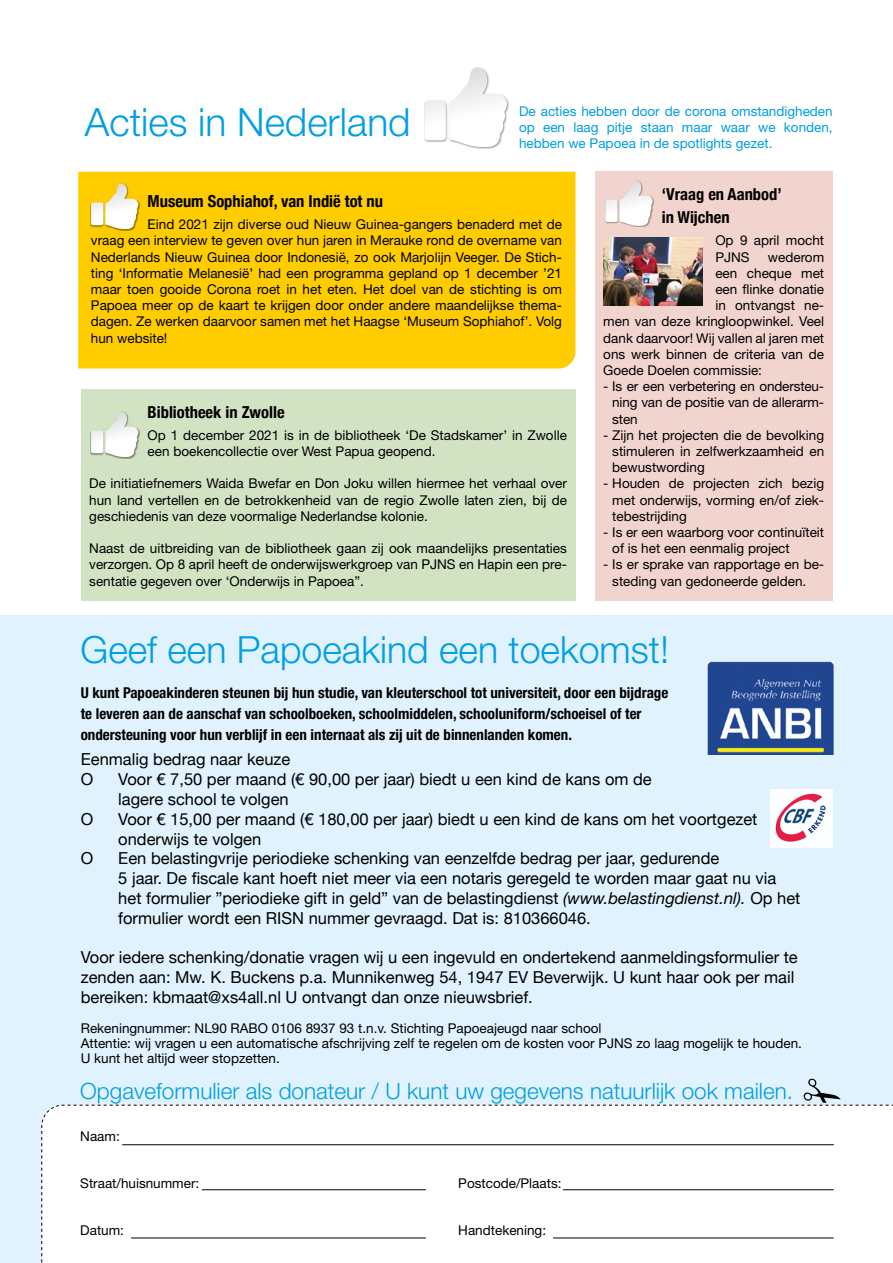
<style>
.page{position:relative;width:893px;height:1263px;background:#fff}
.page>*{position:absolute;margin:0;border:0;box-sizing:border-box;transform-origin:0 0}
.t1{font:300 39px "Helvetica Neue";color:#009ee3}
.t2{font:300 37.5px "Helvetica Neue";color:#009ee3}
.t3{font:300 22.5px "Helvetica Neue";color:#009ee3}
.t4{font:16.5px/19.8px "Helvetica Neue";color:#000}
.t5{font:700 condensed 16.5px/22.8px "Helvetica Neue";color:#000}
.t6{font:700 condensed 15px/21px "Helvetica Neue";color:#000}
.t7{font:13.5px/16.2px "Helvetica Neue";color:#000;text-align:justify}
.t8{font:13.5px/16.2px "Helvetica Neue";color:#009ee3;text-align:justify}
.s1{font-style:italic}
</style>
<div class="page">
<div style="left:0;top:616px;width:893px;height:647px;background:#dff2fd"></div>
<div style="left:41px;top:1104px;width:852px;height:159px;background:#fff"></div>
<img style="left:707px;top:661px;width:126px;height:93px">
<hr style="left:122px;top:1144px;width:712px;height:1px;background:#000">
<hr style="left:202px;top:1189px;width:224px;height:1px;background:#000">
<hr style="left:563px;top:1189px;width:271px;height:1px;background:#000">
<hr style="left:131px;top:1238px;width:295px;height:1px;background:#000">
<hr style="left:553px;top:1238px;width:281px;height:1px;background:#000">
<svg style="left:68px;top:1078px;width:825px;height:28px"></svg>
<img style="left:770px;top:790px;width:63px;height:58px">
<div style="left:78px;top:172px;width:497px;height:197px;background:#fc0"></div>
<img style="left:91px;top:184px;width:48px;height:46px">
<svg style="left:91px;top:184px;width:47px;height:45px"></svg>
<img style="left:470px;top:99px;width:38px;height:50px">
<svg style="left:424px;top:68px;width:83px;height:79px"></svg>
<div style="left:81px;top:389px;width:494px;height:212px;background:#d2e3c3"></div>
<div style="left:595px;top:171px;width:238px;height:430px;background:#f1d4cd"></div>
<img style="left:632px;top:226px;width:14px;height:1px">
<svg style="left:605px;top:180px;width:48px;height:46px"></svg>
<img style="left:114px;top:429px;width:25px;height:29px">
<svg style="left:91px;top:412px;width:47px;height:45px"></svg>
<img style="left:603px;top:238px;width:100px;height:67px">
<h1 class="t1" style="left:85px;top:98px;width:327px">Acties in Nederland</h1>
<p class="t8" style="left:519px;top:103px;width:315px">De acties hebben door de corona omstandigheden op een laag pitje staan maar waar we konden, hebben we Papoea in de spotlights gezet.</p>
<p class="t5" style="left:148px;top:189px;width:237px">Museum Sophiahof, van Indië tot nu</p>
<p class="t7" style="left:91px;top:216px;width:473px;text-indent:57px">Eind 2021 zijn diverse oud Nieuw Guinea-gangers benaderd met de vraag een interview te geven over hun jaren in Merauke rond de overname van Nederlands Nieuw Guinea door Indonesië, zo ook Marjolijn Veeger. De Stich&shy;ting ‘Informatie Melanesië’ had een programma gepland op 1 december ’21 maar toen gooide Corona roet in het eten. Het doel van de stichting is om Papoea meer op de kaart te krijgen door onder andere maandelijkse thema&shy;dagen. Ze werken daarvoor samen met het Haagse ‘Museum Sophiahof’. Volg hun website!</p>
<p class="t5" style="left:148px;top:399px;width:139px">Bibliotheek in Zwolle</p>
<p class="t7" style="left:148px;top:427px;width:421px">Op 1 december 2021 is in de bibliotheek ‘De Stadskamer’ in Zwolle een boekencollectie over West Papua geopend.</p>
<p class="t7" style="left:89px;top:475px;width:479px">De initiatiefnemers Waida Bwefar en Don Joku willen hiermee het verhaal over hun land vertellen en de betrokkenheid van de regio Zwolle laten zien, bij de geschiedenis van deze voormalige Nederlandse kolonie.</p>
<p class="t7" style="left:89px;top:540px;width:479px">Naast de uitbreiding van de bibliotheek gaan zij ook maandelijks presentaties verzorgen. Op 8 april heeft de onderwijswerkgroep van PJNS en Hapin een pre&shy;sentatie gegeven over ‘Onderwijs in Papoea”.</p>
<p class="t5" style="left:662px;top:182px;width:121px">‘Vraag en Aanbod’ in Wijchen</p>
<p class="t7" style="left:715px;top:232px;width:110px">Op 9 april mocht<br>PJNS</p>
<p class="t7" style="left:768px;top:249px;width:58px">wederom</p>
<p class="t7" style="left:715px;top:265px;width:110px">een cheque met</p>
<p class="t7" style="left:715px;top:281px;width:110px">een flinke donatie</p>
<p class="t7" style="left:715px;top:297px;width:110px">in ontvangst ne-</p>
<p class="t7" style="left:603px;top:313px;width:222px">men van deze kringloopwinkel. Veel</p>
<p class="t7" style="left:603px;top:330px;width:222px">dank daarvoor! Wij vallen al jaren met</p>
<p class="t7" style="left:603px;top:346px;width:222px">ons werk binnen de criteria van de</p>
<p class="t7" style="left:603px;top:362px;width:160px">Goede Doelen commissie:</p>
<p class="t7" style="left:612px;top:378px;width:213px;text-indent:-9px">- Is er een verbetering en ondersteu&shy;ning van de positie van de allerarm&shy;sten</p>
<p class="t7" style="left:612px;top:427px;width:213px;text-indent:-9px">- Zijn het projecten die de bevolking stimuleren in zelfwerkzaamheid en bewustwording</p>
<p class="t7" style="left:612px;top:475px;width:213px;text-indent:-9px">- Houden de projecten zich bezig met onderwijs, vorming en/of ziek&shy;tebestrijding</p>
<p class="t7" style="left:612px;top:524px;width:213px;text-indent:-9px">- Is er een waarborg voor continuïteit of is het een eenmalig project</p>
<p class="t7" style="left:612px;top:556px;width:213px;text-indent:-9px">- Is er sprake van rapportage en be&shy;steding van gedoneerde gelden.</p>
<h2 class="t2" style="left:81px;top:626px;width:590px">Geef een Papoeakind een toekomst!</h2>
<p class="t6" style="left:81px;top:682px;width:589px">U kunt Papoeakinderen steunen bij hun studie, van kleuterschool tot universiteit, door een bijdrage te leveren aan de aanschaf van schoolboeken, schoolmiddelen, schooluniform/schoeisel of ter ondersteuning voor hun verblijf in een internaat als zij uit de binnenlanden komen.</p>
<p class="t4" style="left:81px;top:750px;width:211px">Eenmalig bedrag naar keuze<br>O</p>
<p class="t4" style="left:118px;top:770px;width:535px">Voor € 7,50 per maand (€ 90,00 per jaar) biedt u een kind de kans om de lagere school te volgen</p>
<p class="t4" style="left:81px;top:810px;width:14px">O</p>
<p class="t4" style="left:118px;top:810px;width:641px">Voor € 15,00 per maand (€ 180,00 per jaar) biedt u een kind de kans om het voortgezet onderwijs te volgen</p>
<p class="t4" style="left:81px;top:849px;width:14px">O</p>
<p class="t4" style="left:118px;top:849px;width:684px">Een belastingvrije periodieke schenking van eenzelfde bedrag per jaar, gedurende<br>5 jaar. De fiscale kant hoeft niet meer via een notaris geregeld te worden maar gaat nu via het formulier ”periodieke gift in geld” van de belastingdienst <span class="s1">(www.belastingdienst.nl).</span> Op het formulier wordt een RISN nummer gevraagd. Dat is: 810366046.</p>
<p class="t4" style="left:81px;top:948px;width:718px">Voor iedere schenking/donatie vragen wij u een ingevuld en ondertekend aanmeldingsformulier te zenden aan: Mw. K. Buckens p.a. Munnikenweg 54, 1947 EV Beverwijk. U kunt haar ook per mail bereiken: kbmaat@xs4all.nl U ontvangt dan onze nieuwsbrief.</p>
<p class="t7" style="left:81px;top:1020px;width:723px;line-height:15px;text-align:left">Rekeningnummer: NL90 RABO 0106 8937 93 t.n.v. Stichting Papoeajeugd naar school<br>Attentie: wij vragen u een automatische afschrijving zelf te regelen om de kosten voor PJNS zo laag mogelijk te houden.<br>U kunt het altijd weer stopzetten.</p>
<h3 class="t3" style="left:80px;top:1077px;width:714px">Opgaveformulier als donateur / U kunt uw gegevens natuurlijk ook mailen.</h3>
<p class="t7" style="left:80px;top:1127px;width:41px">Naam:</p>
<p class="t7" style="left:80px;top:1175px;width:121px">Straat/huisnummer:</p>
<p class="t7" style="left:458px;top:1175px;width:105px">Postcode/Plaats:</p>
<p class="t7" style="left:80px;top:1222px;width:45px">Datum:</p>
<p class="t7" style="left:458px;top:1222px;width:89px">Handtekening:</p>
</div>
